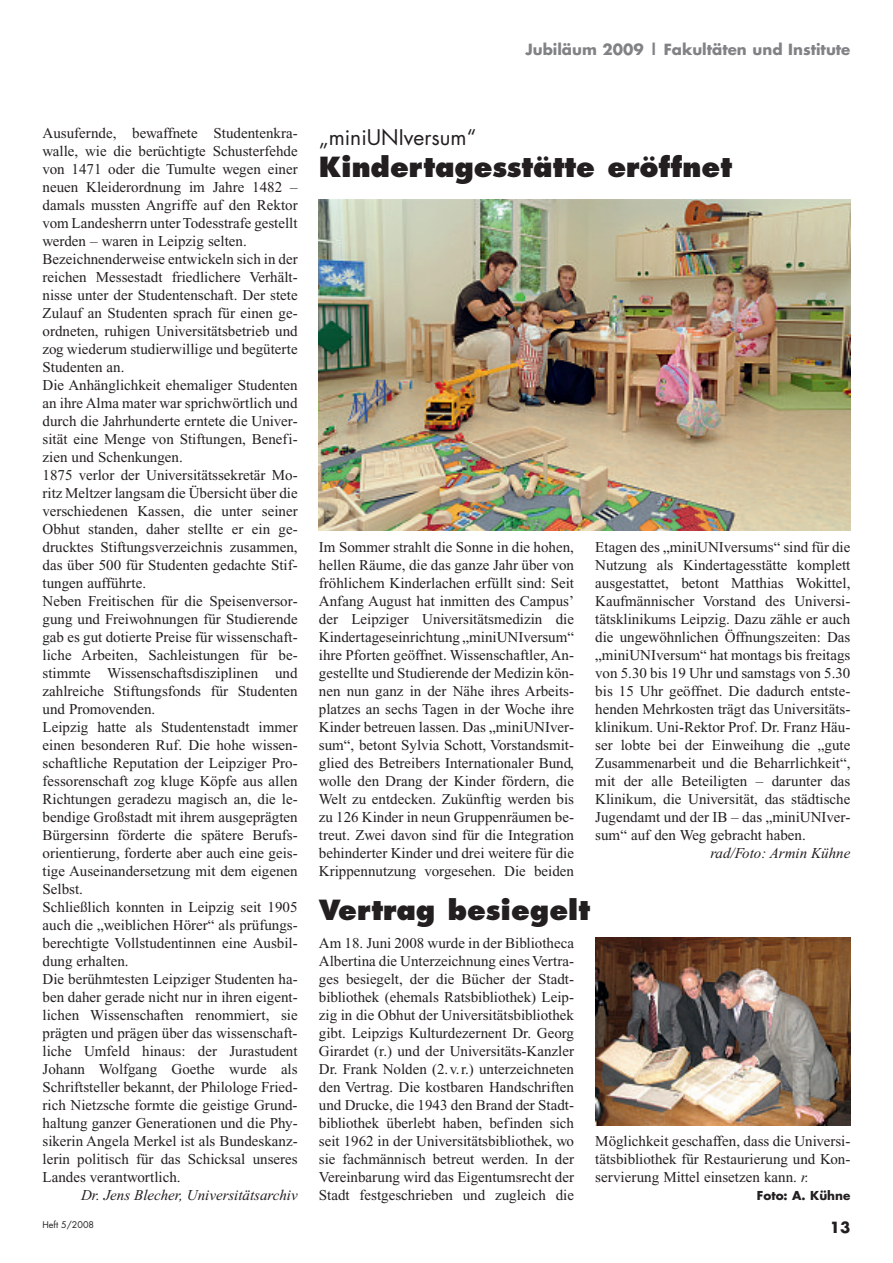
<style>
.page{position:relative;width:893px;height:1263px;background:#fff}
.page>*{position:absolute;margin:0;border:0;box-sizing:border-box;transform-origin:0 0}
.t1{font:27px "Futura Extra Bold OV SAPEBC";color:#231f20}
.t2{font:21px "Futura Book OV UAPEBC";color:#231f20}
.t3{font:15px/18px "Times New Roman PS OV TAPEBC";color:#231f20;text-align:justify}
.t4{font:15px "Times New Roman PS Italic OV VAPEBC";color:#231f20}
.t5{font:15px "Futura Bold OV WAPEBC";color:#808285}
.t6{font:15px "Futura Bold OV WAPEBC";color:#231f20}
.t7{font:12px "Futura Bold OV WAPEBC";color:#231f20}
.t8{font:9px "Futura Book OV UAPEBC";color:#231f20}
.s1{font-family:"Times New Roman PS Italic OV VAPEBC"}
</style>
<div class="page">
<img style="left:319px;top:200px;width:531px;height:331px">
<img style="left:595px;top:937px;width:255px;height:188px">
<p class="t5" style="left:525px;top:41px;width:326px">Jubiläum 2009 | Fakultäten und Institute</p>
<p class="t3" style="left:43px;top:124px;width:257px;text-align:left">Ausufernde, bewaffnete Studentenkra&shy;walle, wie die berüchtigte Schusterfehde von 1471 oder die Tumulte wegen einer neuen Kleiderordnung im Jahre 1482 – damals mussten Angriffe auf den Rektor vom Landesherrn unterTodesstrafe gestellt werden – waren in Leipzig selten.<br>Bezeichnenderweise entwickeln sich in der reichen Messestadt friedlichere Verhält&shy;nisse unter der Studentenschaft. Der stete Zulauf an Studenten sprach für einen ge&shy;ordneten, ruhigen Universitätsbetrieb und zog wiederum studierwillige und begüterte Studenten an.<br>Die Anhänglichkeit ehemaliger Studenten an ihre Alma mater war sprichwörtlich und durch die Jahrhunderte erntete die Univer&shy;sität eine Menge von Stiftungen, Benefi&shy;zien und Schenkungen.<br>1875 verlor der Universitätssekretär Mo&shy;ritz Meltzer langsam die Übersicht über die verschiedenen Kassen, die unter seiner Obhut standen, daher stellte er ein ge&shy;drucktes Stiftungsverzeichnis zusammen, das über 500 für Studenten gedachte Stif&shy;tungen aufführte.<br>Neben Freitischen für die Speisenversor&shy;gung und Freiwohnungen für Studierende gab es gut dotierte Preise für wissenschaft&shy;liche Arbeiten, Sachleistungen für be&shy;stimmte Wissenschaftsdisziplinen und zahlreiche Stiftungsfonds für Studenten und Promovenden.<br>Leipzig hatte als Studentenstadt immer einen besonderen Ruf. Die hohe wissen&shy;schaftliche Reputation der Leipziger Pro&shy;fessorenschaft zog kluge Köpfe aus allen Richtungen geradezu magisch an, die le&shy;bendige Großstadt mit ihrem ausgeprägten Bürgersinn förderte die spätere Berufs&shy;orientierung, forderte aber auch eine geis&shy;tige Auseinandersetzung mit dem eigenen Selbst.<br>Schließlich konnten in Leipzig seit 1905 auch die „weiblichen Hörer“ als prüfungs&shy;berechtigte Vollstudentinnen eine Ausbil&shy;dung erhalten.<br>Die berühmtesten Leipziger Studenten ha&shy;ben daher gerade nicht nur in ihren eigent&shy;lichen Wissenschaften renommiert, sie prägten und prägen über das wissenschaft&shy;liche Umfeld hinaus: der Jurastudent Johann Wolfgang Goethe wurde als Schriftsteller bekannt, der Philologe Fried&shy;rich Nietzsche formte die geistige Grund&shy;haltung ganzer Generationen und die Phy&shy;sikerin Angela Merkel ist als Bundeskanz&shy;lerin politisch für das Schicksal unseres Landes verantwortlich.</p>
<p class="t4" style="left:81px;top:1186px;width:218px">Dr. Jens Blecher, Universitätsarchiv</p>
<h2 class="t2" style="left:319px;top:128px;width:159px">„miniUNIversum“</h2>
<h1 class="t1" style="left:319px;top:152px;width:415px">Kindertagesstätte eröffnet</h1>
<p class="t3" style="left:319px;top:538px;width:257px">Im Sommer strahlt die Sonne in die hohen, hellen Räume, die das ganze Jahr über von fröhlichem Kinderlachen erfüllt sind: Seit Anfang August hat inmitten des Campus’ der Leipziger Universitätsmedizin die Kindertageseinrichtung „miniUNIversum“ ihre Pforten geöffnet. Wissenschaftler, An&shy;gestellte und Studierende der Medizin kön&shy;nen nun ganz in der Nähe ihres Arbeits&shy;platzes an sechs Tagen in der Woche ihre Kinder betreuen lassen. Das „miniUNIver&shy;sum“, betont Sylvia Schott, Vorstandsmit&shy;glied des Betreibers Internationaler Bund, wolle den Drang der Kinder fördern, die Welt zu entdecken. Zukünftig werden bis zu 126 Kinder in neun Gruppenräumen be&shy;treut. Zwei davon sind für die Integration behinderter Kinder und drei weitere für die Krippennutzung vorgesehen. Die beiden</p>
<p class="t3" style="left:595px;top:538px;width:257px">Etagen des „miniUNIversums“ sind für die Nutzung als Kindertagesstätte komplett ausgestattet, betont Matthias Wokittel, Kaufmännischer Vorstand des Universi&shy;tätsklinikums Leipzig. Dazu zähle er auch die ungewöhnlichen Öffnungszeiten: Das „miniUNIversum“ hat montags bis freitags von 5.30 bis 19 Uhr und samstags von 5.30 bis 15 Uhr geöffnet. Die dadurch entste&shy;henden Mehrkosten trägt das Universitäts&shy;klinikum. Uni-Rektor Prof. Dr. Franz Häu&shy;ser lobte bei der Einweihung die „gute Zusammenarbeit und die Beharrlichkeit“, mit der alle Beteiligten – darunter das Klinikum, die Universität, das städtische Jugendamt und der IB – das „miniUNIver&shy;sum“ auf den Weg gebracht haben.</p>
<p class="t4" style="left:710px;top:844px;width:142px">rad/Foto: Armin Kühne</p>
<h1 class="t1" style="left:319px;top:895px;width:273px">Vertrag besiegelt</h1>
<p class="t3" style="left:319px;top:934px;width:257px">Am 18. Juni 2008 wurde in der Bibliotheca Albertina die Unterzeichnung eines Vertra&shy;ges besiegelt, der die Bücher der Stadt&shy;bibliothek (ehemals Ratsbibliothek) Leip&shy;zig in die Obhut der Universitätsbibliothek gibt. Leipzigs Kulturdezernent Dr. Georg Girardet (r.) und der Universitäts-Kanzler Dr. Frank Nolden (2.v.r.) unterzeichneten den Vertrag. Die kostbaren Handschriften und Drucke, die 1943 den Brand der Stadt&shy;bibliothek überlebt haben, befinden sich seit 1962 in der Universitätsbibliothek, wo sie fachmännisch betreut werden. In der Vereinbarung wird das Eigentumsrecht der Stadt festgeschrieben und zugleich die</p>
<p class="t3" style="left:595px;top:1132px;width:257px">Möglichkeit geschaffen, dass die Universi&shy;tätsbibliothek für Restaurierung und Kon&shy;servierung Mittel einsetzen kann. <span class="s1">r.</span></p>
<p class="t7" style="left:757px;top:1189px;width:95px">Foto: A. Kühne</p>
<p class="t8" style="left:43px;top:1221px;width:53px">Heft 5/2008</p>
<p class="t6" style="left:830px;top:1219px;width:22px">13</p>
</div>
